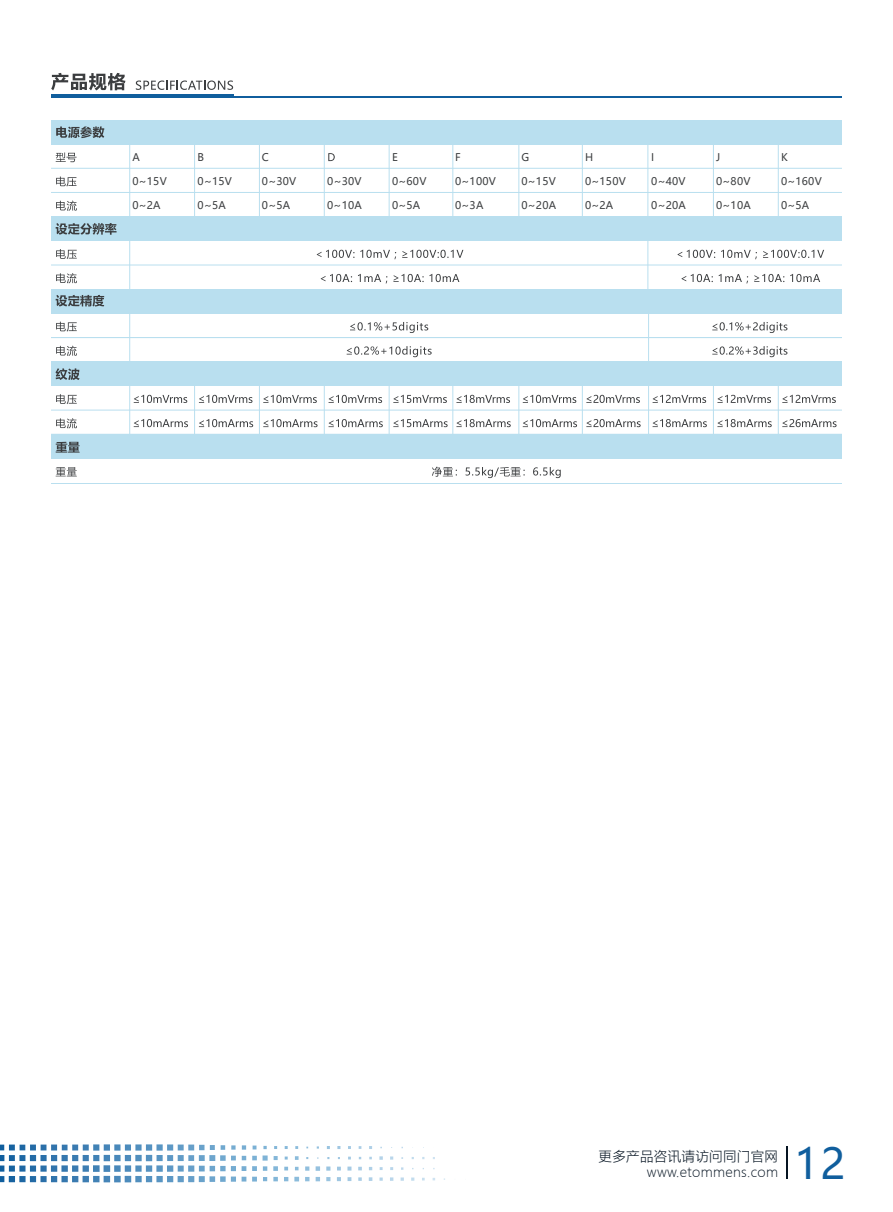
<style>
.page{position:relative;width:893px;height:1212px;background:#fff}
.page>*{position:absolute;margin:0;border:0;box-sizing:border-box;transform-origin:0 0}
.t1{font:42.15px "Microsoft Ya Hei";color:#105e9d}
.t2{font:300 13.5px/16.2px "Microsoft Ya Hei";letter-spacing:.025em;color:#061422;text-align:right}
.t3{font:10.5px "Microsoft Ya Hei";letter-spacing:.025em;color:#3b3d3f}
</style>
<div class="page">
<svg style="left:51px;top:73px;width:74px;height:17px"></svg>
<svg style="left:136px;top:80px;width:97px;height:10px"></svg>
<hr style="left:51px;top:94px;width:183px;height:3px;background:#105e9d">
<hr style="left:51px;top:96px;width:791px;height:1px;background:#105e9d">
<hr style="left:51px;top:192px;width:791px;height:1px;background:#b9dfef">
<hr style="left:51px;top:168px;width:791px;height:1px;background:#b9dfef">
<hr style="left:51px;top:265px;width:791px;height:1px;background:#b9dfef">
<div style="left:51px;top:120px;width:791px;height:24px;background:#b9dfef"></div>
<div style="left:51px;top:289px;width:791px;height:24px;background:#b9dfef"></div>
<div style="left:51px;top:362px;width:791px;height:24px;background:#b9dfef"></div>
<hr style="left:194px;top:144px;width:1px;height:73px;background:#b9dfef">
<hr style="left:129px;top:144px;width:1px;height:242px;background:#b9dfef">
<hr style="left:519px;top:144px;width:1px;height:73px;background:#b9dfef">
<hr style="left:259px;top:144px;width:1px;height:73px;background:#b9dfef">
<hr style="left:324px;top:144px;width:1px;height:73px;background:#b9dfef">
<svg style="left:56px;top:152px;width:21px;height:10px"></svg>
<svg style="left:56px;top:177px;width:21px;height:10px"></svg>
<svg style="left:56px;top:200px;width:21px;height:11px"></svg>
<svg style="left:56px;top:249px;width:21px;height:10px"></svg>
<svg style="left:56px;top:273px;width:21px;height:10px"></svg>
<svg style="left:56px;top:322px;width:21px;height:10px"></svg>
<svg style="left:56px;top:346px;width:21px;height:10px"></svg>
<svg style="left:56px;top:394px;width:21px;height:10px"></svg>
<svg style="left:56px;top:418px;width:21px;height:10px"></svg>
<svg style="left:56px;top:467px;width:21px;height:9px"></svg>
<svg style="left:56px;top:126px;width:48px;height:12px"></svg>
<svg style="left:134px;top:395px;width:53px;height:8px"></svg>
<svg style="left:134px;top:419px;width:54px;height:8px"></svg>
<svg style="left:199px;top:395px;width:53px;height:8px"></svg>
<svg style="left:199px;top:419px;width:54px;height:8px"></svg>
<svg style="left:523px;top:395px;width:53px;height:8px"></svg>
<svg style="left:523px;top:419px;width:54px;height:8px"></svg>
<svg style="left:263px;top:395px;width:54px;height:8px"></svg>
<svg style="left:263px;top:419px;width:55px;height:8px"></svg>
<svg style="left:328px;top:153px;width:7px;height:8px"></svg>
<svg style="left:329px;top:395px;width:53px;height:8px"></svg>
<svg style="left:329px;top:419px;width:54px;height:8px"></svg>
<hr style="left:389px;top:144px;width:1px;height:73px;background:#b9dfef">
<svg style="left:393px;top:395px;width:54px;height:8px"></svg>
<svg style="left:393px;top:419px;width:55px;height:8px"></svg>
<hr style="left:453px;top:144px;width:1px;height:73px;background:#b9dfef">
<svg style="left:456px;top:395px;width:54px;height:8px"></svg>
<svg style="left:456px;top:419px;width:55px;height:8px"></svg>
<hr style="left:582px;top:144px;width:1px;height:73px;background:#b9dfef">
<hr style="left:648px;top:144px;width:1px;height:169px;background:#b9dfef">
<hr style="left:194px;top:374px;width:1px;height:60px;background:#b9dfef">
<hr style="left:129px;top:374px;width:1px;height:60px;background:#b9dfef">
<hr style="left:519px;top:374px;width:1px;height:60px;background:#b9dfef">
<hr style="left:259px;top:374px;width:1px;height:60px;background:#b9dfef">
<hr style="left:324px;top:374px;width:1px;height:60px;background:#b9dfef">
<hr style="left:389px;top:374px;width:1px;height:60px;background:#b9dfef">
<hr style="left:453px;top:374px;width:1px;height:60px;background:#b9dfef">
<hr style="left:582px;top:374px;width:1px;height:60px;background:#b9dfef">
<svg style="left:586px;top:395px;width:54px;height:8px"></svg>
<svg style="left:586px;top:419px;width:55px;height:8px"></svg>
<hr style="left:713px;top:144px;width:1px;height:73px;background:#b9dfef">
<hr style="left:713px;top:374px;width:1px;height:60px;background:#b9dfef">
<svg style="left:717px;top:395px;width:54px;height:8px"></svg>
<svg style="left:717px;top:419px;width:55px;height:8px"></svg>
<hr style="left:778px;top:144px;width:1px;height:73px;background:#b9dfef">
<hr style="left:778px;top:374px;width:1px;height:60px;background:#b9dfef">
<svg style="left:782px;top:395px;width:54px;height:8px"></svg>
<svg style="left:782px;top:419px;width:55px;height:8px"></svg>
<hr style="left:648px;top:289px;width:1px;height:145px;background:#b9dfef">
<svg style="left:653px;top:395px;width:53px;height:8px"></svg>
<svg style="left:653px;top:419px;width:54px;height:8px"></svg>
<div style="left:51px;top:217px;width:791px;height:24px;background:#b9dfef"></div>
<svg style="left:56px;top:223px;width:61px;height:12px"></svg>
<svg style="left:56px;top:295px;width:48px;height:12px"></svg>
<svg style="left:56px;top:368px;width:24px;height:12px"></svg>
<div style="left:51px;top:435px;width:791px;height:24px;background:#b9dfef"></div>
<svg style="left:56px;top:442px;width:24px;height:11px"></svg>
<hr style="left:51px;top:337px;width:791px;height:1px;background:#b9dfef">
<hr style="left:51px;top:434px;width:791px;height:1px;background:#b9dfef">
<hr style="left:51px;top:410px;width:791px;height:1px;background:#b9dfef">
<hr style="left:51px;top:483px;width:791px;height:1px;background:#b9dfef">
<svg style="left:317px;top:250px;width:146px;height:9px"></svg>
<svg style="left:321px;top:274px;width:138px;height:9px"></svg>
<svg style="left:350px;top:322px;width:78px;height:11px"></svg>
<svg style="left:347px;top:346px;width:85px;height:11px"></svg>
<svg style="left:432px;top:467px;width:129px;height:11px"></svg>
<svg style="left:677px;top:250px;width:147px;height:9px"></svg>
<svg style="left:681px;top:274px;width:139px;height:9px"></svg>
<svg style="left:712px;top:322px;width:75px;height:11px"></svg>
<svg style="left:712px;top:346px;width:75px;height:11px"></svg>
<svg style="left:0;top:1144px;width:434px;height:17px"></svg>
<hr style="left:786px;top:1146px;width:1px;height:33px;background:#061422">
<p class="t3" style="left:132px;top:150px;width:9px">A</p>
<p class="t3" style="left:132px;top:174px;width:36px">0~15V</p>
<p class="t3" style="left:132px;top:199px;width:30px">0~2A</p>
<p class="t3" style="left:198px;top:150px;width:8px">B</p>
<p class="t3" style="left:198px;top:174px;width:36px">0~15V</p>
<p class="t3" style="left:198px;top:199px;width:30px">0~5A</p>
<p class="t3" style="left:262px;top:150px;width:9px">C</p>
<p class="t3" style="left:262px;top:174px;width:36px">0~30V</p>
<p class="t3" style="left:262px;top:199px;width:30px">0~5A</p>
<p class="t3" style="left:327px;top:174px;width:36px">0~30V</p>
<p class="t3" style="left:327px;top:199px;width:36px">0~10A</p>
<p class="t3" style="left:392px;top:150px;width:7px">E</p>
<p class="t3" style="left:392px;top:174px;width:36px">0~60V</p>
<p class="t3" style="left:392px;top:199px;width:30px">0~5A</p>
<p class="t3" style="left:455px;top:150px;width:7px">F</p>
<p class="t3" style="left:455px;top:174px;width:42px">0~100V</p>
<p class="t3" style="left:455px;top:199px;width:30px">0~3A</p>
<p class="t3" style="left:521px;top:150px;width:9px">G</p>
<p class="t3" style="left:521px;top:174px;width:36px">0~15V</p>
<p class="t3" style="left:521px;top:199px;width:36px">0~20A</p>
<p class="t3" style="left:585px;top:150px;width:10px">H</p>
<p class="t3" style="left:585px;top:174px;width:42px">0~150V</p>
<p class="t3" style="left:585px;top:199px;width:30px">0~2A</p>
<p class="t3" style="left:651px;top:150px;width:5px">I</p>
<p class="t3" style="left:651px;top:174px;width:36px">0~40V</p>
<p class="t3" style="left:651px;top:199px;width:36px">0~20A</p>
<p class="t3" style="left:716px;top:150px;width:6px">J</p>
<p class="t3" style="left:716px;top:174px;width:36px">0~80V</p>
<p class="t3" style="left:716px;top:199px;width:36px">0~10A</p>
<p class="t3" style="left:781px;top:150px;width:8px">K</p>
<p class="t3" style="left:781px;top:174px;width:42px">0~160V</p>
<p class="t3" style="left:781px;top:199px;width:30px">0~5A</p>
<p class="t2" style="left:599px;top:1147px;width:181px">更多产品咨讯请访问同门官网www.etommens.com</p>
<h1 class="t1" style="left:795px;top:1135px;width:52px">12</h1>
</div>
